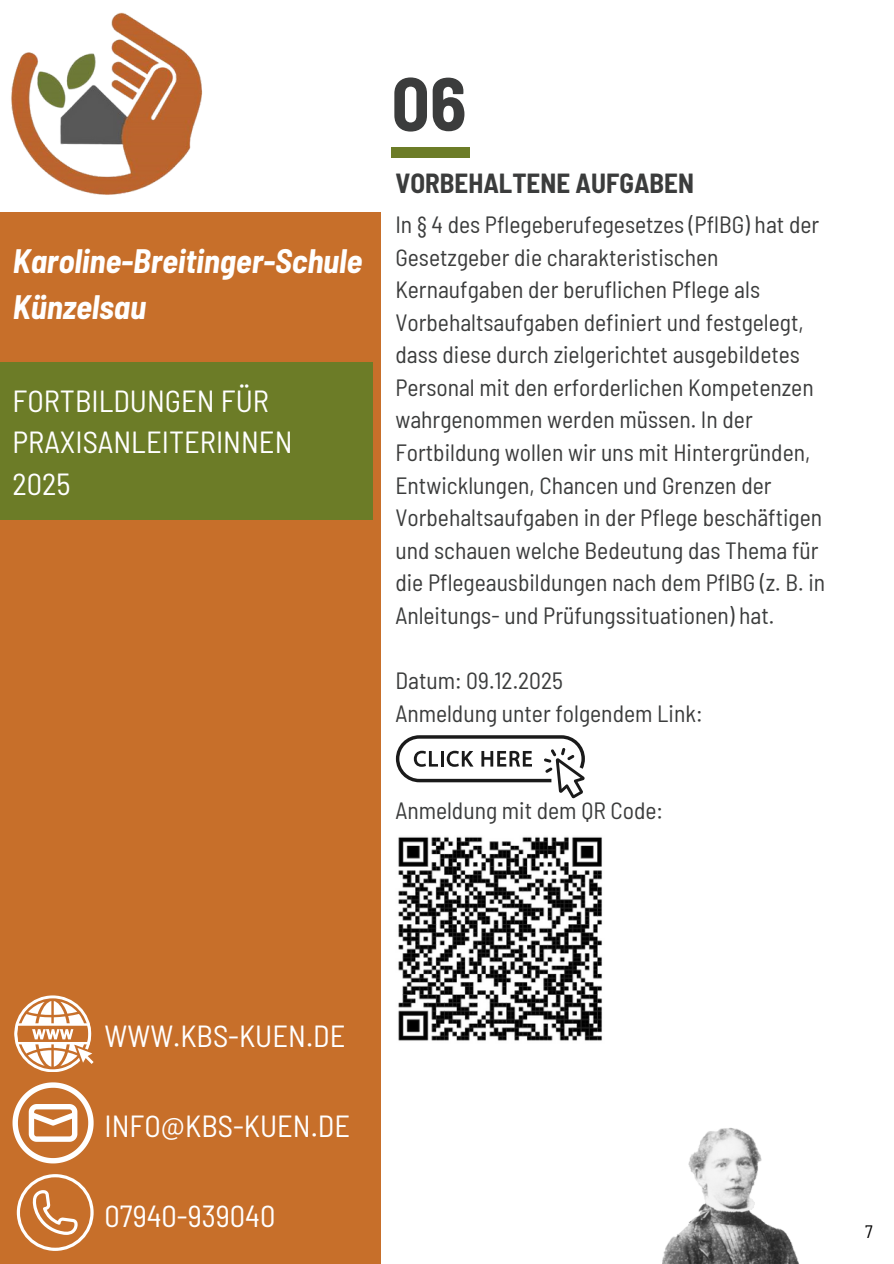
<style>
.page{position:relative;width:894px;height:1264px;background:#fff}
.page>*{position:absolute;margin:0;border:0;box-sizing:border-box;transform-origin:0 0}
.t1{font:700 semi-condensed 75px "Barlow";color:#3b3c3c}
.t2{font:italic 700 semi-condensed 33.15px/46.2px "Barlow";color:#fff}
.t3{font:semi-condensed 30.45px/41.8px "Barlow";color:#fff}
.t4{font:700 semi-condensed 27px "Barlow";color:#3b3c3c}
.t5{font:semi-condensed 23.55px/32.5px "Barlow";color:#3b3c3c}
.t6{font:semi-condensed 18px "Barlow";color:#000}
</style>
<div class="page">
<div style="left:0;top:212px;width:380px;height:1051px;background:#c76f2a"></div>
<div style="left:391px;top:147px;width:78px;height:10px;background:#6c7c27"></div>
<div style="left:0;top:362px;width:372px;height:158px;background:#6c7c27"></div>
<svg style="left:17px;top:1174px;width:76px;height:76px"></svg>
<svg style="left:14px;top:995px;width:79px;height:76px"></svg>
<img style="left:662px;top:1128px;width:137px;height:135px">
<svg style="left:13px;top:1082px;width:81px;height:81px"></svg>
<img style="left:11px;top:12px;width:192px;height:183px">
<svg style="left:396px;top:735px;width:188px;height:63px"></svg>
<img style="left:398px;top:837px;width:204px;height:204px">
<p class="t2" style="left:13px;top:237px;width:351px">Karoline-Breitinger-Schule<br>Künzelsau</p>
<h1 class="t3" style="left:13px;top:378px;width:281px">FORTBILDUNGEN FÜR<br>PRAXISANLEITERINNEN<br>2025</h1>
<h2 class="t1" style="left:391px;top:56px;width:76px">06</h2>
<p class="t4" style="left:395px;top:166px;width:300px">VORBEHALTENE AUFGABEN</p>
<p class="t5" style="left:395px;top:207px;width:425px">In § 4 des Pflegeberufegesetzes (PflBG) hat der<br>Gesetzgeber die charakteristischen</p>
<h3 class="t5" style="left:395px;top:272px;width:409px">Kernaufgaben der beruflichen Pflege als<br>Vorbehaltsaufgaben definiert und festgelegt,</h3>
<h1 class="t5" style="left:395px;top:337px;width:431px">dass diese durch zielgerichtet ausgebildetes Personal mit den erforderlichen Kompetenzen wahrgenommen werden müssen. In der Fortbildung wollen wir uns mit Hintergründen, Entwicklungen, Chancen und Grenzen der Vorbehaltsaufgaben in der Pflege beschäftigen und schauen welche Bedeutung das Thema für die Pflegeausbildungen nach dem PflBG (z. B. in Anleitungs- und Prüfungssituationen) hat.</h1>
<p class="t5" style="left:395px;top:663px;width:169px">Datum: 09.12.2025</p>
<p class="t5" style="left:395px;top:696px;width:308px">Anmeldung unter folgendem Link:</p>
<p class="t5" style="left:395px;top:793px;width:269px">Anmeldung mit dem QR Code:</p>
<p class="t3" style="left:105px;top:1013px;width:242px">WWW.KBS-KUEN.DE</p>
<p class="t3" style="left:105px;top:1103px;width:247px">INFO@KBS-KUEN.DE</p>
<p class="t3" style="left:105px;top:1193px;width:172px">07940-939040</p>
<p class="t6" style="left:864px;top:1220px;width:9px">7</p>
</div>
